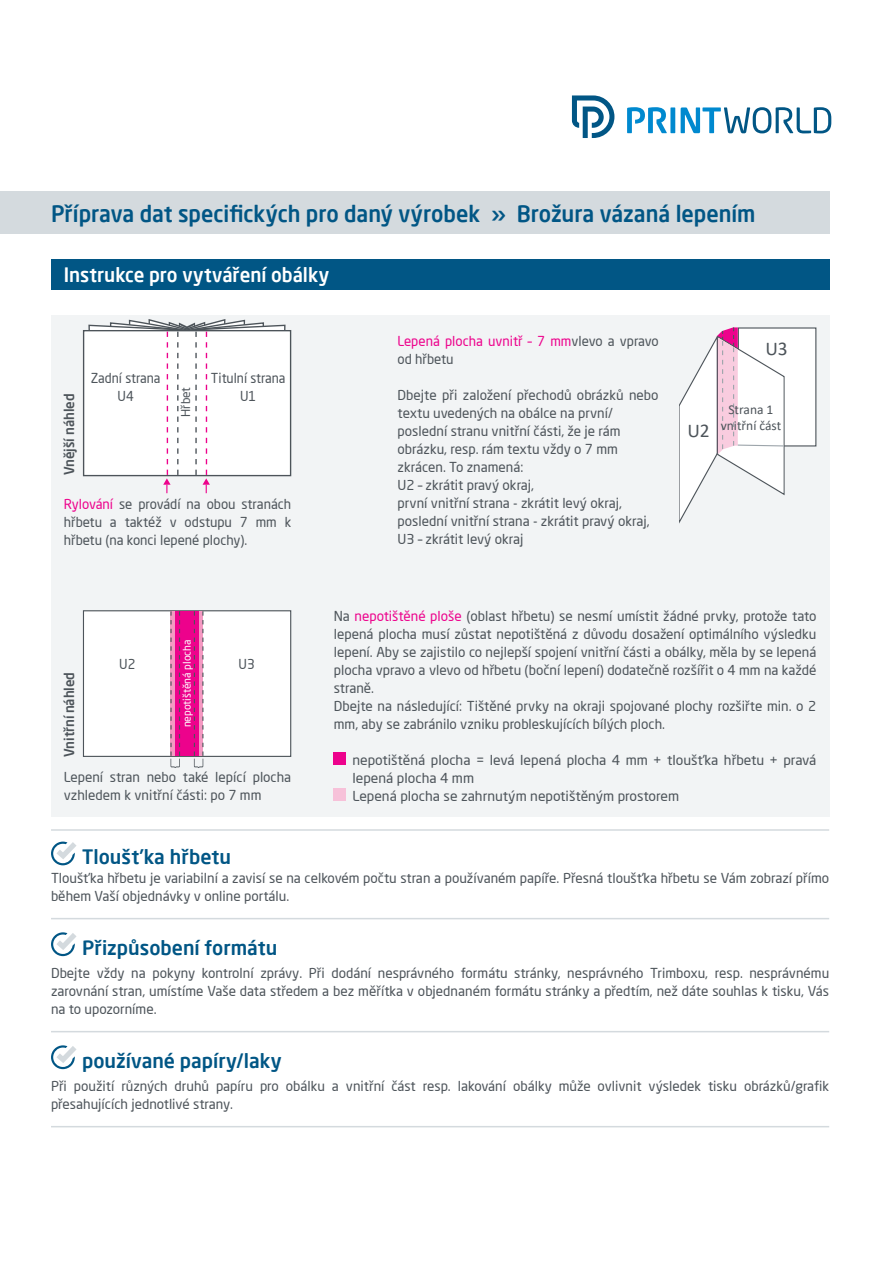
<style>
.page{position:relative;width:893px;height:1263px;background:#fff}
.page>*{position:absolute;margin:0;border:0;box-sizing:border-box;transform-origin:0 0}
.t1{font:500 22.5px "Neo Sans Pro";color:#015685;scale:.96 1}
.t2{font:500 19.5px "Neo Sans Pro";color:#015685}
.t3{font:500 19.5px "Neo Sans Pro";color:#fff;scale:.96 1}
.t4{font:19.5px "Calibri";color:#4d545a}
.t5{font:13.5px/18px "Neo Sans Pro";color:#4d545a}
.t6{font:13.5px/18px "Neo Sans Pro";color:#ed028c}
.t7{font:13.5px/18px "Neo Sans Pro";color:#4d545a;text-align:center;scale:.95 1}
.t8{font:500 13.5px "Neo Sans Pro";letter-spacing:-.005em;color:#4d545a}
.t9{font:13.5px/16.5px "Calibri";color:#4d545a;text-align:center}
.t10{font:12px "Neo Sans Pro";color:#4d545a}
.t11{font:10.5px "Neo Sans Pro";color:#fff}
.s1{color:#ed028c}
.s2{color:#4d545a}
</style>
<div class="page">
<div style="left:0;top:191px;width:829px;height:43px;background:#d4dade"></div>
<svg style="left:627px;top:107px;width:204px;height:26px"></svg>
<svg style="left:572px;top:96px;width:42px;height:42px"></svg>
<div style="left:51px;top:315px;width:778px;height:501px;background:#f2f4f5"></div>
<div style="left:84px;top:331px;width:207px;height:145px;background:#fff"></div>
<div style="left:83px;top:330px;width:208px;height:146px;border:1px solid #4d545a"></div>
<svg style="left:88px;top:319px;width:198px;height:174px"></svg>
<hr style="left:51px;top:829px;width:778px;height:2px;background:#d4dade">
<svg style="left:51px;top:841px;width:26px;height:24px"></svg>
<hr style="left:51px;top:918px;width:778px;height:1px;background:#d4dade">
<svg style="left:51px;top:932px;width:26px;height:24px"></svg>
<hr style="left:51px;top:1031px;width:778px;height:1px;background:#d4dade">
<svg style="left:51px;top:1045px;width:26px;height:24px"></svg>
<hr style="left:51px;top:1126px;width:778px;height:1px;background:#d4dade">
<div style="left:738px;top:328px;width:78px;height:118px;background:#fff"></div>
<div style="left:738px;top:327px;width:78px;height:119px;border:1px solid #4d545a"></div>
<svg style="left:679px;top:327px;width:106px;height:197px"></svg>
<div style="left:83px;top:611px;width:208px;height:145px;background:#fff"></div>
<div style="left:83px;top:610px;width:208px;height:147px;border:1px solid #4d545a"></div>
<div style="left:175px;top:611px;width:24px;height:145px;background:#ed028c"></div>
<svg style="left:194px;top:611px;width:9px;height:157px"></svg>
<svg style="left:170px;top:611px;width:10px;height:157px"></svg>
<div style="left:334px;top:752px;width:12px;height:12px;background:#ed028c"></div>
<div style="left:334px;top:788px;width:12px;height:12px;background:#f7c1d9"></div>
<div style="left:51px;top:259px;width:778px;height:31px;background:#015685"></div>
<h1 class="t1" style="left:51px;top:200px;width:735px">Příprava dat specifických pro daný výrobek » Brožura vázaná lepením</h1>
<h2 class="t3" style="left:64px;top:262px;width:278px">Instrukce pro vytváření obálky</h2>
<p class="t8" style="left:61px;top:475px;width:83px;rotate:-90deg">Vnější náhled</p>
<p class="t7" style="left:91px;top:368px;width:75px">Zadní strana<br>U4</p>
<p class="t7" style="left:211px;top:368px;width:80px">Titulní strana<br>U1</p>
<p class="t10" style="left:178px;top:417px;width:31px;rotate:-90deg">Hřbet</p>
<p class="t5" style="left:64px;top:494px;width:229px;text-align:justify"><span class="s1">Rylování</span> se provádí na obou stranách hřbetu a taktéž v odstupu 7 mm k hřbetu (na konci lepené plochy).</p>
<p class="t6" style="left:398px;top:332px;width:262px">Lepená plocha uvnitř – 7 mm<span class="s2">vlevo a vpravo od hřbetu</span></p>
<p class="t5" style="left:398px;top:386px;width:263px">Dbejte při založení přechodů obrázků nebo textu uvedených na obálce na první/ poslední stranu vnitřní části, že je rám obrázku, resp. rám textu vždy o 7 mm zkrácen. To znamená:<br>U2 – zkrátit pravý okraj,<br>první vnitřní strana - zkrátit levý okraj, poslední vnitřní strana - zkrátit pravý okraj, U3 – zkrátit levý okraj</p>
<h2 class="t4" style="left:765px;top:335px;width:24px">U3</h2>
<h2 class="t4" style="left:687px;top:417px;width:24px">U2</h2>
<p class="t9" style="left:721px;top:400px;width:62px">Strana 1 vnitřní část</p>
<p class="t8" style="left:61px;top:757px;width:87px;rotate:-90deg">Vnitřní náhled</p>
<p class="t7" style="left:119px;top:654px;width:19px">U2</p>
<p class="t11" style="left:181px;top:727px;width:89px;rotate:-90deg">nepotištěná plocha</p>
<p class="t7" style="left:238px;top:654px;width:19px">U3</p>
<p class="t5" style="left:64px;top:768px;width:229px">Lepení stran nebo také lepící plocha vzhledem k vnitřní části: po 7 mm</p>
<p class="t5" style="left:334px;top:606px;width:484px">Na <span class="s1">nepotištěné ploše</span> (oblast hřbetu) se nesmí umístit žádné prvky, protože tato lepená plocha musí zůstat nepotištěná z důvodu dosažení optimálního výsledku lepení. Aby se zajistilo co nejlepší spojení vnitřní části a obálky, měla by se lepená plocha vpravo a vlevo od hřbetu (boční lepení) dodatečně rozšířit o 4 mm na každé straně.<br>Dbejte na následující: Tištěné prvky na okraji spojované plochy rozšiřte min. o 2 mm, aby se zabránilo vzniku probleskujících bílých ploch.</p>
<p class="t5" style="left:352px;top:750px;width:465px">nepotištěná plocha = levá lepená plocha 4 mm + tloušťka hřbetu + pravá lepená plocha 4 mm<br>Lepená plocha se zahrnutým nepotištěným prostorem</p>
<h2 class="t2" style="left:82px;top:844px;width:150px">Tloušťka hřbetu</h2>
<p class="t5" style="left:51px;top:869px;width:780px">Tloušťka hřbetu je variabilní a zavisí se na celkovém počtu stran a používaném papíře. Přesná tloušťka hřbetu se Vám zobrazí přímo během Vaší objednávky v online portálu.</p>
<h2 class="t2" style="left:82px;top:935px;width:197px">Přizpůsobení formátu</h2>
<p class="t5" style="left:51px;top:964px;width:780px;text-align:justify">Dbejte vždy na pokyny kontrolní zprávy. Při dodání nesprávného formátu stránky, nesprávného Trimboxu, resp. nesprávnému zarovnání stran, umístíme Vaše data středem a bez měřítka v objednaném formátu stránky a předtím, než dáte souhlas k tisku, Vás na to upozorníme.</p>
<h2 class="t2" style="left:82px;top:1048px;width:201px">používané papíry/laky</h2>
<p class="t5" style="left:51px;top:1077px;width:780px">Při použití různých druhů papíru pro obálku a vnitřní část resp. lakování obálky může ovlivnit výsledek tisku obrázků/grafik přesahujících jednotlivé strany.</p>
</div>
